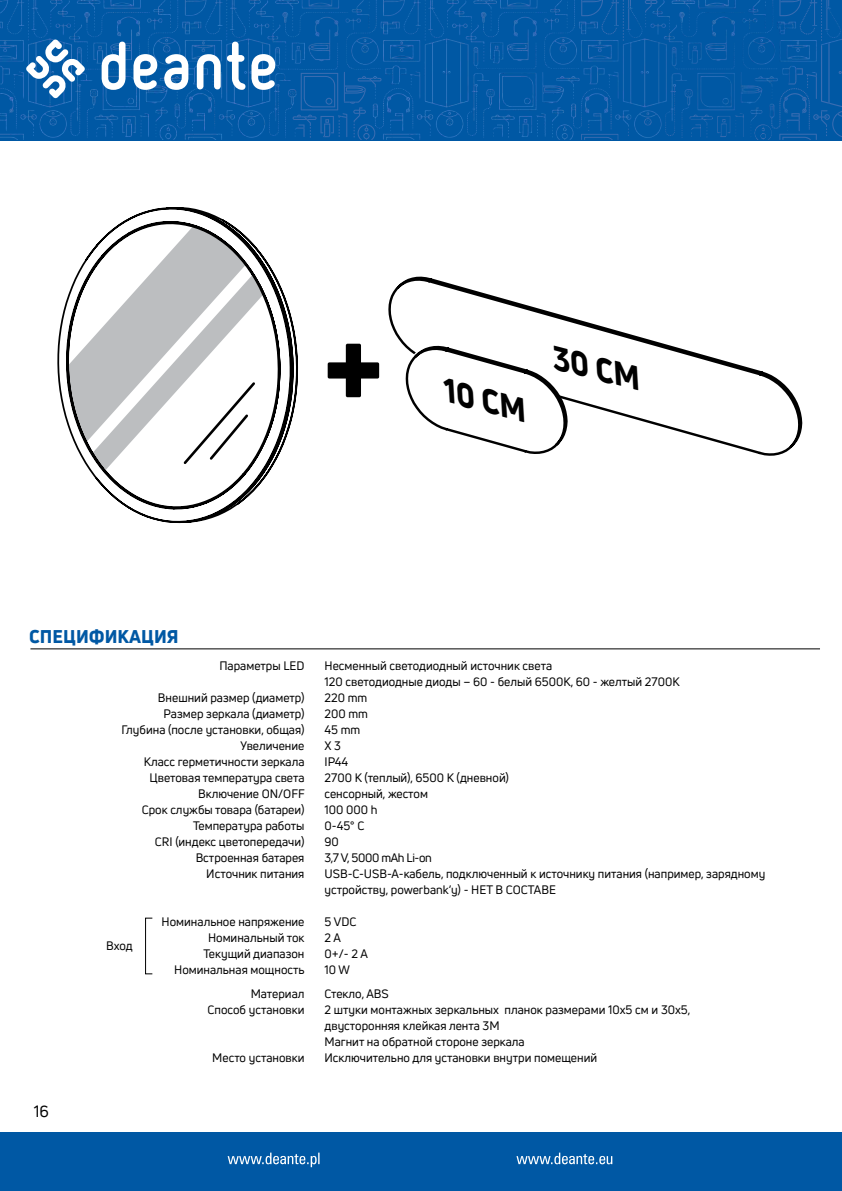
<style>
.page{position:relative;width:842px;height:1191px;background:#fff}
.page>*{position:absolute;margin:0;border:0;box-sizing:border-box;transform-origin:0 0}
.t1{font:800 106.2px "Uni Neue";color:#000;scale:1.04 1}
.t2{font:italic 800 31.8px "Uni Neue";color:#000}
.t3{font:800 18px "Uni Neue";color:#0058a4}
.t4{font:16px "Uni Neue";color:#000}
.t5{font:12px/16px "Uni Neue";color:#000}
.t6{font:12px "Uni Neue";letter-spacing:-.03em;color:#000}
</style>
<div class="page">
<div style="left:0;top:1132px;width:842px;height:59px;background:#0058a4"></div>
<svg style="left:228px;top:1152px;width:384px;height:15px"></svg>
<svg style="left:0;top:0;width:771px;height:140px;background:#055aa6"></svg>
<svg style="left:293px;top:72px;width:88px;height:68px;background:#085ba6"></svg>
<svg style="left:581px;top:0;width:76px;height:41px;background:#065aa5"></svg>
<svg style="left:771px;top:0;width:71px;height:140px;background:#065aa5"></svg>
<img style="left:0;top:13px;width:293px;height:4px">
<img style="left:13px;top:71px;width:278px;height:50px">
<img style="left:390px;top:41px;width:177px;height:25px">
<img style="left:626px;top:7px;width:147px;height:16px">
<img style="left:581px;top:113px;width:163px;height:24px">
<img style="left:792px;top:7px;width:50px;height:28px">
<svg style="left:26px;top:40px;width:59px;height:58px"></svg>
<svg style="left:102px;top:42px;width:24px;height:48px"></svg>
<svg style="left:197px;top:54px;width:24px;height:35px"></svg>
<svg style="left:133px;top:54px;width:24px;height:36px"></svg>
<svg style="left:164px;top:54px;width:24px;height:36px"></svg>
<svg style="left:227px;top:42px;width:48px;height:48px"></svg>
<svg style="left:57px;top:207px;width:241px;height:317px"></svg>
<svg style="left:67px;top:225px;width:196px;height:245px"></svg>
<div style="left:145px;top:917px;width:8px;height:57px;border:1px solid #000"></div>
<hr style="left:30px;top:648px;width:790px;height:1px;background:#000">
<svg style="left:388px;top:276px;width:415px;height:180px"></svg>
<svg style="left:404px;top:345px;width:165px;height:110px"></svg>
<h3 class="t3" style="left:29px;top:624px;width:151px">СПЕЦИФИКАЦИЯ</h3>
<h1 class="t1" style="left:279px;top:405px;width:68px;rotate:-90deg">+</h1>
<h2 class="t2" style="left:453px;top:369px;width:86px;rotate:15deg">10 CM</h2>
<h2 class="t2" style="left:562px;top:336px;width:91px;rotate:15deg">30 CM</h2>
<h3 class="t4" style="left:34px;top:1100px;width:17px">16</h3>
<p class="t5" style="left:219px;top:657px;width:87px">Параметры LED</p>
<p class="t5" style="left:324px;top:657px;width:357px">Несменный светодиодный источник света<br>120 светодиодные диоды – 60 - белый 6500K, 60 - желтый 2700K</p>
<p class="t5" style="left:158px;top:689px;width:148px">Внешний размер (диаметр)</p>
<p class="t5" style="left:324px;top:689px;width:44px">220 mm</p>
<p class="t5" style="left:163px;top:705px;width:143px">Размер зеркала (диаметр)</p>
<p class="t5" style="left:324px;top:705px;width:45px">200 mm</p>
<p class="t5" style="left:122px;top:721px;width:184px">Глубина (после установки, общая)</p>
<p class="t5" style="left:324px;top:721px;width:37px">45 mm</p>
<p class="t5" style="left:241px;top:737px;width:65px">Увеличение</p>
<p class="t5" style="left:324px;top:737px;width:18px">X 3</p>
<p class="t5" style="left:144px;top:753px;width:162px">Класс герметичности зеркала</p>
<p class="t5" style="left:324px;top:753px;width:25px">IP44</p>
<p class="t5" style="left:149px;top:769px;width:157px">Цветовая температура света</p>
<p class="t5" style="left:324px;top:769px;width:186px">2700 K (теплый), 6500 K (дневной)</p>
<p class="t5" style="left:198px;top:785px;width:108px">Включение ON/OFF</p>
<p class="t5" style="left:324px;top:785px;width:105px">сенсорный, жестом</p>
<p class="t5" style="left:142px;top:801px;width:164px">Срок службы товара (батареи)</p>
<p class="t5" style="left:324px;top:801px;width:54px">100 000 h</p>
<p class="t5" style="left:193px;top:817px;width:113px">Температура работы</p>
<p class="t5" style="left:324px;top:817px;width:41px">0-45° C</p>
<p class="t5" style="left:155px;top:833px;width:151px">CRI (индекс цветопередачи)</p>
<p class="t5" style="left:324px;top:833px;width:16px">90</p>
<p class="t5" style="left:196px;top:849px;width:110px">Встроенная батарея</p>
<p class="t6" style="left:324px;top:850px;width:109px">3,7 V, 5000 mAh Li-on</p>
<p class="t5" style="left:206px;top:865px;width:100px">Источник питания</p>
<p class="t5" style="left:324px;top:865px;width:442px">USB-C-USB-A-кабель, подключенный к источнику питания (например, зарядному устройству, powerbank’у) - НЕТ В СОСТАВЕ</p>
<p class="t5" style="left:162px;top:913px;width:144px">Номинальное напряжение</p>
<p class="t5" style="left:324px;top:913px;width:33px">5 VDC</p>
<p class="t5" style="left:208px;top:929px;width:98px">Номинальный ток</p>
<p class="t5" style="left:324px;top:929px;width:18px">2 A</p>
<p class="t5" style="left:203px;top:945px;width:103px">Текущий диапазон</p>
<p class="t5" style="left:324px;top:945px;width:45px">0+/- 2 A</p>
<p class="t5" style="left:174px;top:961px;width:132px">Номинальная мощность</p>
<p class="t5" style="left:324px;top:961px;width:27px">10 W</p>
<p class="t5" style="left:251px;top:985px;width:55px">Материал</p>
<p class="t5" style="left:324px;top:985px;width:66px">Стекло, ABS</p>
<p class="t5" style="left:207px;top:1001px;width:98px">Способ установки</p>
<p class="t5" style="left:324px;top:1001px;width:367px">2 штуки монтажных зеркальных планок размерами 10х5 см и 30х5, двусторонняя клейкая лента 3M<br>Магнит на обратной стороне зеркала</p>
<p class="t5" style="left:212px;top:1049px;width:94px">Место установки</p>
<p class="t5" style="left:324px;top:1049px;width:274px">Исключительно для установки внутри помещений</p>
<p class="t5" style="left:106px;top:937px;width:28px">Вход</p>
</div>
